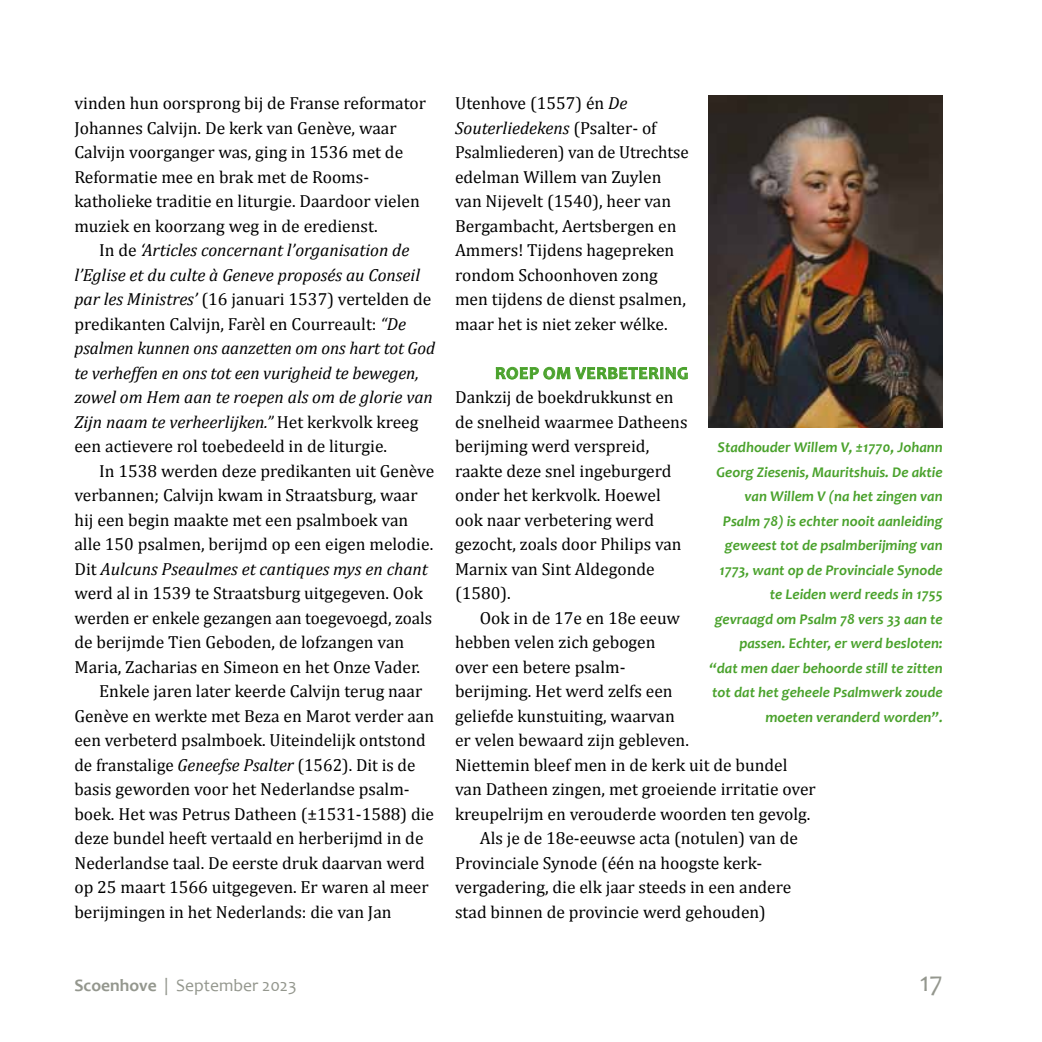
<style>
.page{position:relative;width:1042px;height:1042px;background:#fff}
.page>*{position:absolute;margin:0;border:0;box-sizing:border-box;transform-origin:0 0}
.t1{font:28px "Candara";color:#94978e}
.t2{font:17.5px/24.5px "Cambria";color:#000}
.t3{font:italic 17.5px/24.5px "Cambria";color:#000}
.t4{font:17.5px "Candara";color:#94978e}
.t5{font:700 17.5px "Candara";letter-spacing:.04em;color:#4aa22c}
.t6{font:italic 700 14.88px/24.5px "Candara";color:#4aa22c;text-align:right}
.s1{font-style:normal}
.s2{font-style:italic}
.s3{font-weight:700}
</style>
<div class="page">
<svg style="left:496px;top:367px;width:192px;height:12px"></svg>
<img style="left:709px;top:95px;width:234px;height:333px">
<p class="t2" style="left:74px;top:91px;width:353px">vinden hun oorsprong bij de Franse reformator Johannes Calvijn. De kerk van Genève, waar Calvijn voorganger was, ging in 1536 met de Reformatie mee en brak met de Rooms-- katholieke traditie en liturgie. Daardoor vielen muziek en koorzang weg in de eredienst.</p>
<p class="t3" style="left:74px;top:237px;width:362px;text-indent:25px"><span class="s1">In de</span> ‘Articles concernant l’organisation de l’Eglise et du culte à Geneve proposés au Conseil par les Ministres’ <span class="s1">(16 januari 1537) vertelden de predikanten Calvijn, Farèl en Courreault:</span> “De psalmen kunnen ons aanzetten om ons hart tot God te verheffen en ons tot een vurigheid te bewegen, zowel om Hem aan te roepen als om de glorie van Zijn naam te verheerlijken.” <span class="s1">Het kerkvolk kreeg een actievere rol toebedeeld in de liturgie.</span></p>
<p class="t2" style="left:99px;top:458px;width:336px">In 1538 werden deze predikanten uit Genève</p>
<p class="t2" style="left:74px;top:483px;width:345px">verbannen; Calvijn kwam in Straatsburg, waar</p>
<p class="t2" style="left:74px;top:507px;width:335px">hij een begin maakte met een psalmboek van</p>
<p class="t2" style="left:74px;top:532px;width:360px">alle 150 psalmen, berijmd op een eigen melodie.</p>
<p class="t3" style="left:74px;top:556px;width:355px"><span class="s1">Dit</span> Aulcuns Pseaulmes et cantiques mys en chant</p>
<p class="t2" style="left:74px;top:581px;width:350px">werd al in 1539 te Straatsburg uitgegeven. Ook</p>
<p class="t2" style="left:74px;top:605px;width:359px">werden er enkele gezangen aan toegevoegd, zoals</p>
<p class="t2" style="left:74px;top:630px;width:331px">de berijmde Tien Geboden, de lofzangen van</p>
<p class="t2" style="left:74px;top:654px;width:347px">Maria, Zacharias en Simeon en het Onze Vader.</p>
<p class="t2" style="left:99px;top:679px;width:324px">Enkele jaren later keerde Calvijn terug naar</p>
<p class="t2" style="left:74px;top:703px;width:361px">Genève en werkte met Beza en Marot verder aan</p>
<p class="t2" style="left:74px;top:728px;width:353px">een verbeterd psalmboek. Uiteindelijk ontstond</p>
<p class="t2" style="left:74px;top:752px;width:342px">de franstalige <span class="s2">Geneefse Psalter</span> (1562). Dit is de</p>
<p class="t2" style="left:74px;top:777px;width:337px">basis geworden voor het Nederlandse psalm-</p>
<p class="t2" style="left:74px;top:801px;width:361px">boek. Het was Petrus Datheen (±1531-1588) die</p>
<p class="t2" style="left:74px;top:826px;width:351px">deze bundel heeft vertaald en herberijmd in de</p>
<p class="t2" style="left:74px;top:850px;width:352px">Nederlandse taal. De eerste druk daarvan werd</p>
<p class="t2" style="left:74px;top:875px;width:356px">op 25 maart 1566 uitgegeven. Er waren al meer</p>
<p class="t2" style="left:74px;top:899px;width:319px">berijmingen in het Nederlands: die van Jan</p>
<p class="t2" style="left:455px;top:91px;width:235px">Utenhove (1557) én <span class="s2">De<br>Souterliedekens</span> (Psalter- of<br>Psalmliederen) van de Utrechtse edelman Willem van Zuylen van Nijevelt (1540), heer van<br>Bergambacht, Aertsbergen en<br>Ammers! Tijdens hagepreken rondom Schoonhoven zong men tijdens de dienst psalmen, maar het is niet zeker wélke.</p>
<p class="t5" style="left:495px;top:362px;width:195px">ROEP OM VERBETERING</p>
<p class="t2" style="left:455px;top:385px;width:234px">Dankzij de boekdrukkunst en de snelheid waarmee Datheens berijming werd verspreid, raakte deze snel ingeburgerd onder het kerkvolk. Hoewel ook naar verbetering werd gezocht, zoals door Philips van<br>Marnix van Sint Aldegonde (1580).</p>
<p class="t2" style="left:480px;top:605px;width:202px">Ook in de 17e en 18e eeuw</p>
<p class="t2" style="left:455px;top:630px;width:202px">hebben velen zich gebogen</p>
<p class="t2" style="left:455px;top:654px;width:172px">over een betere psalm-</p>
<p class="t2" style="left:455px;top:679px;width:219px">berijming. Het werd zelfs een</p>
<p class="t2" style="left:455px;top:703px;width:221px">geliefde kunstuiting, waarvan</p>
<p class="t2" style="left:455px;top:728px;width:235px">er velen bewaard zijn gebleven.</p>
<p class="t2" style="left:455px;top:752px;width:334px">Niettemin bleef men in de kerk uit de bundel</p>
<p class="t2" style="left:455px;top:777px;width:362px">van Datheen zingen, met groeiende irritatie over</p>
<p class="t2" style="left:455px;top:801px;width:357px">kreupelrijm en verouderde woorden ten gevolg.</p>
<p class="t2" style="left:480px;top:826px;width:319px">Als je de 18e-eeuwse acta (notulen) van de</p>
<p class="t2" style="left:455px;top:850px;width:309px">Provinciale Synode (één na hoogste kerk-</p>
<p class="t2" style="left:455px;top:875px;width:338px">vergadering, die elk jaar steeds in een andere</p>
<p class="t2" style="left:455px;top:899px;width:312px">stad binnen de provincie werd gehouden)</p>
<p class="t6" style="left:709px;top:435px;width:235px">Stadhouder Willem V, ±1770, Johann Georg Ziesenis, Mauritshuis. De aktie van Willem V (na het zingen van Psalm 78) is echter nooit aanleiding geweest tot de psalmberijming van 1773, want op de Provinciale Synode te Leiden werd reeds in 1755 gevraagd om Psalm 78 vers 33 aan te passen. Echter, er werd besloten: “dat men daer behoorde still te zitten tot dat het geheele Psalmwerk zoude moeten veranderd worden”.</p>
<p class="t4" style="left:74px;top:975px;width:224px"><span class="s3">SCOENHOVE</span> | September 2023</p>
<h1 class="t1" style="left:919px;top:965px;width:25px">17</h1>
</div>
